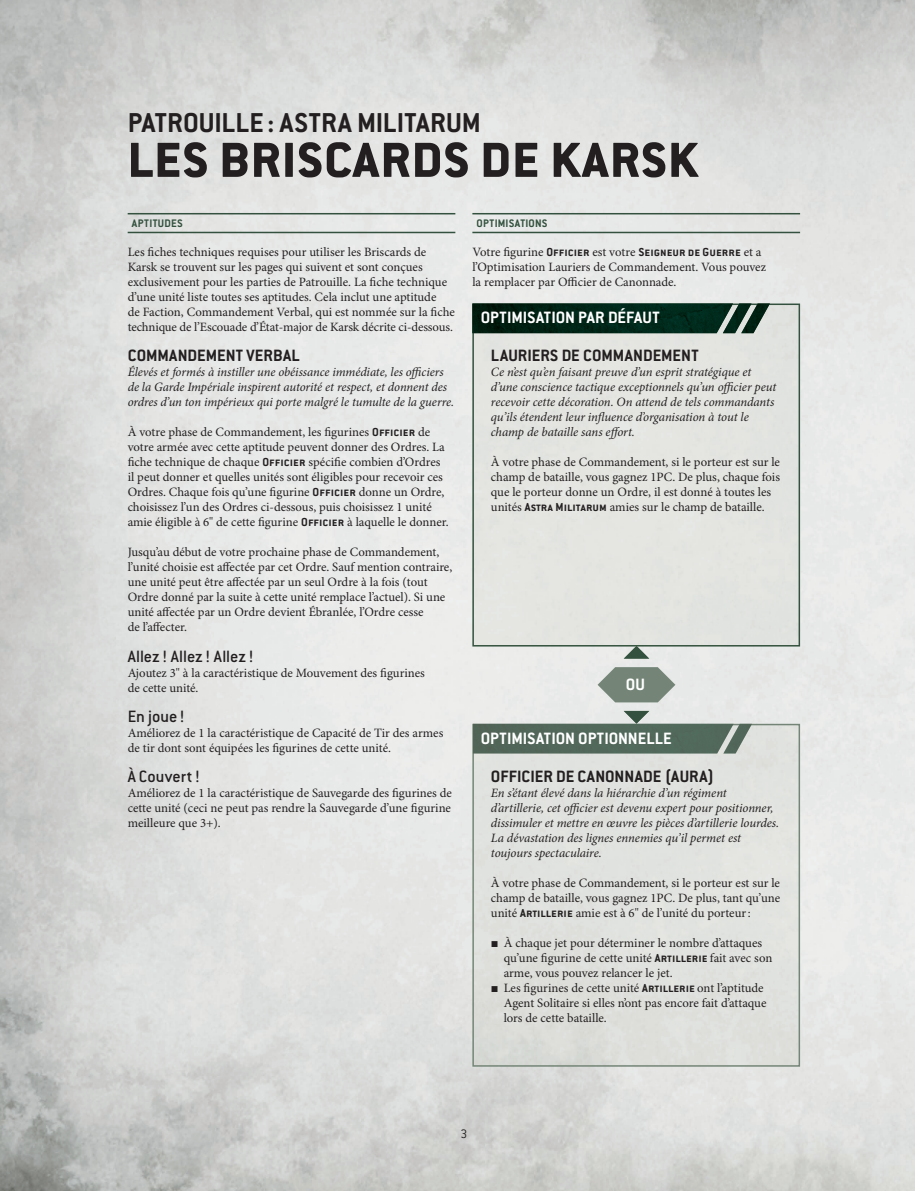
<style>
.page{position:relative;width:915px;height:1191px;background:#fff}
.page>*{position:absolute;margin:0;border:0;box-sizing:border-box;transform-origin:0 0}
.t1{font:800 54px "Conduit ITC Std";letter-spacing:.02em;color:#231f20}
.t2{font:700 30px "Conduit ITC Std";letter-spacing:.005em;color:#231f20}
.t3{font:700 18px "Conduit ITC Std";color:#231f20}
.t4{font:700 18px "Conduit ITC Std";color:#fff}
.t5{font:500 18px "Conduit ITC Std";color:#231f20}
.t6{font:300 13.5px "Conduit ITC Std";color:#231f20}
.t7{font:12.75px/15px "Minion Pro";color:#231f20}
.t8{font:italic 12.75px/15px "Minion Pro";letter-spacing:-.005em;color:#231f20}
.t9{font:700 12px "Conduit ITC Std";letter-spacing:.025em;color:#33513e}
.s1{font-family:"Conduit ITC Std";font-weight:700}
.s2{font-family:"Arial"}
</style>
<div class="page">
<img style="left:0;top:0;width:914px;height:1191px">
<hr style="left:128px;top:232px;width:327px;height:1px;background:#33513e">
<hr style="left:128px;top:213px;width:327px;height:1px;background:#33513e">
<hr style="left:472px;top:232px;width:327px;height:1px;background:#33513e">
<hr style="left:472px;top:213px;width:327px;height:1px;background:#33513e">
<div style="left:473px;top:304px;width:326px;height:342px;background:#e4e4e1"></div>
<div style="left:472px;top:303px;width:327px;height:343px;border:2px solid #33513e"></div>
<div style="left:473px;top:724px;width:326px;height:342px;background:#dfe2de"></div>
<div style="left:472px;top:724px;width:327px;height:342px;border:2px solid #748577"></div>
<img style="left:472px;top:303px;width:297px;height:30px">
<svg style="left:472px;top:646px;width:279px;height:107px"></svg>
<h2 class="t2" style="left:128px;top:104px;width:355px">PATROUILLE : ASTRA MILITARUM</h2>
<h1 class="t1" style="left:128px;top:127px;width:571px">LES BRISCARDS DE KARSK</h1>
<p class="t9" style="left:132px;top:216px;width:52px">APTITUDES</p>
<p class="t7" style="left:128px;top:245px;width:328px">Les fiches techniques requises pour utiliser les Briscards de Karsk se trouvent sur les pages qui suivent et sont conçues exclusivement pour les parties de Patrouille. La fiche technique d’une unité liste toutes ses aptitudes. Cela inclut une aptitude<br>de Faction, Commandement Verbal, qui est nommée sur la fiche technique de l’Escouade d’État-major de Karsk décrite ci-dessous.</p>
<h3 class="t3" style="left:128px;top:345px;width:173px">COMMANDEMENT VERBAL</h3>
<p class="t8" style="left:128px;top:365px;width:328px">Élevés et formés à instiller une obéissance immédiate, les officiers de la Garde Impériale inspirent autorité et respect, et donnent des ordres d’un ton impérieux qui porte malgré le tumulte de la guerre.</p>
<p class="t7" style="left:128px;top:425px;width:322px">À votre phase de Commandement, les figurines <span class="s1">Officier</span> de votre armée avec cette aptitude peuvent donner des Ordres. La fiche technique de chaque <span class="s1">Officier</span> spécifie combien d’Ordres il peut donner et quelles unités sont éligibles pour recevoir ces Ordres. Chaque fois qu’une figurine <span class="s1">Officier</span> donne un Ordre, choisissez l’un des Ordres ci-dessous, puis choisissez 1 unité amie éligible à 6" de cette figurine <span class="s1">Officier</span> à laquelle le donner.</p>
<p class="t7" style="left:128px;top:545px;width:326px">Jusqu’au début de votre prochaine phase de Commandement, l’unité choisie est affectée par cet Ordre. Sauf mention contraire, une unité peut être affectée par un seul Ordre à la fois (tout Ordre donné par la suite à cette unité remplace l’actuel). Si une unité affectée par un Ordre devient Ébranlée, l’Ordre cesse<br>de l’affecter.</p>
<h3 class="t5" style="left:128px;top:645px;width:127px">Allez ! Allez ! Allez !</h3>
<p class="t7" style="left:128px;top:665px;width:299px">Ajoutez 3" à la caractéristique de Mouvement des figurines de cette unité.</p>
<h3 class="t5" style="left:128px;top:705px;width:59px">En joue !</h3>
<p class="t7" style="left:128px;top:725px;width:317px">Améliorez de 1 la caractéristique de Capacité de Tir des armes de tir dont sont équipées les figurines de cette unité.</p>
<h3 class="t5" style="left:128px;top:765px;width:74px">À Couvert!</h3>
<p class="t7" style="left:128px;top:785px;width:326px;text-align:justify">Améliorez de 1 la caractéristique de Sauvegarde des figurines de cette unité (ceci ne peut pas rendre la Sauvegarde d’une figurine meilleure que 3+).</p>
<p class="t9" style="left:476px;top:216px;width:72px">OPTIMISATIONS</p>
<p class="t7" style="left:472px;top:245px;width:295px">Votre figurine <span class="s1">Officier</span> est votre <span class="s1">Seigneur de Guerre</span> et a l’Optimisation Lauriers de Commandement. Vous pouvez la remplacer par Officier de Canonnade.</p>
<h3 class="t4" style="left:480px;top:307px;width:180px">OPTIMISATION PAR DÉFAUT</h3>
<h3 class="t3" style="left:490px;top:345px;width:209px">LAURIERS DE COMMANDEMENT</h3>
<p class="t8" style="left:490px;top:365px;width:287px">Ce n’est qu’en faisant preuve d’un esprit stratégique et d’une conscience tactique exceptionnels qu’un officier peut recevoir cette décoration. On attend de tels commandants qu’ils étendent leur influence d’organisation à tout le champ de bataille sans effort.</p>
<p class="t7" style="left:490px;top:455px;width:290px">À votre phase de Commandement, si le porteur est sur le champ de bataille, vous gagnez 1PC. De plus, chaque fois que le porteur donne un Ordre, il est donné à toutes les unités <span class="s1">Astra Militarum</span> amies sur le champ de bataille.</p>
<h3 class="t4" style="left:625px;top:674px;width:20px">OU</h3>
<h3 class="t4" style="left:480px;top:727px;width:192px">OPTIMISATION OPTIONNELLE</h3>
<h3 class="t3" style="left:490px;top:765px;width:224px">OFFICIER DE CANONNADE (AURA)</h3>
<p class="t8" style="left:490px;top:785px;width:290px">En s’étant élevé dans la hiérarchie d’un régiment d’artillerie, cet officier est devenu expert pour positionner, dissimuler et mettre en œuvre les pièces d’artillerie lourdes.<br>La dévastation des lignes ennemies qu’il permet est toujours spectaculaire.</p>
<p class="t7" style="left:490px;top:875px;width:291px;text-align:justify">À votre phase de Commandement, si le porteur est sur le champ de bataille, vous gagnez 1PC. De plus, tant qu’une unité <span class="s1">Artillerie</span> amie est à 6" de l’unité du porteur:</p>
<p class="t7" style="left:503px;top:935px;width:270px;text-indent:-13px"><span class="s2">■</span> À chaque jet pour déterminer le nombre d’attaques qu’une figurine de cette unité <span class="s1">Artillerie</span> fait avec son arme, vous pouvez relancer le jet.</p>
<p class="t7" style="left:503px;top:980px;width:264px;text-indent:-13px"><span class="s2">■</span> Les figurines de cette unité <span class="s1">Artillerie</span> ont l’aptitude<br>Agent Solitaire si elles n’ont pas encore fait d’attaque lors de cette bataille.</p>
<p class="t6" style="left:460px;top:1126px;width:8px">3</p>
</div>
